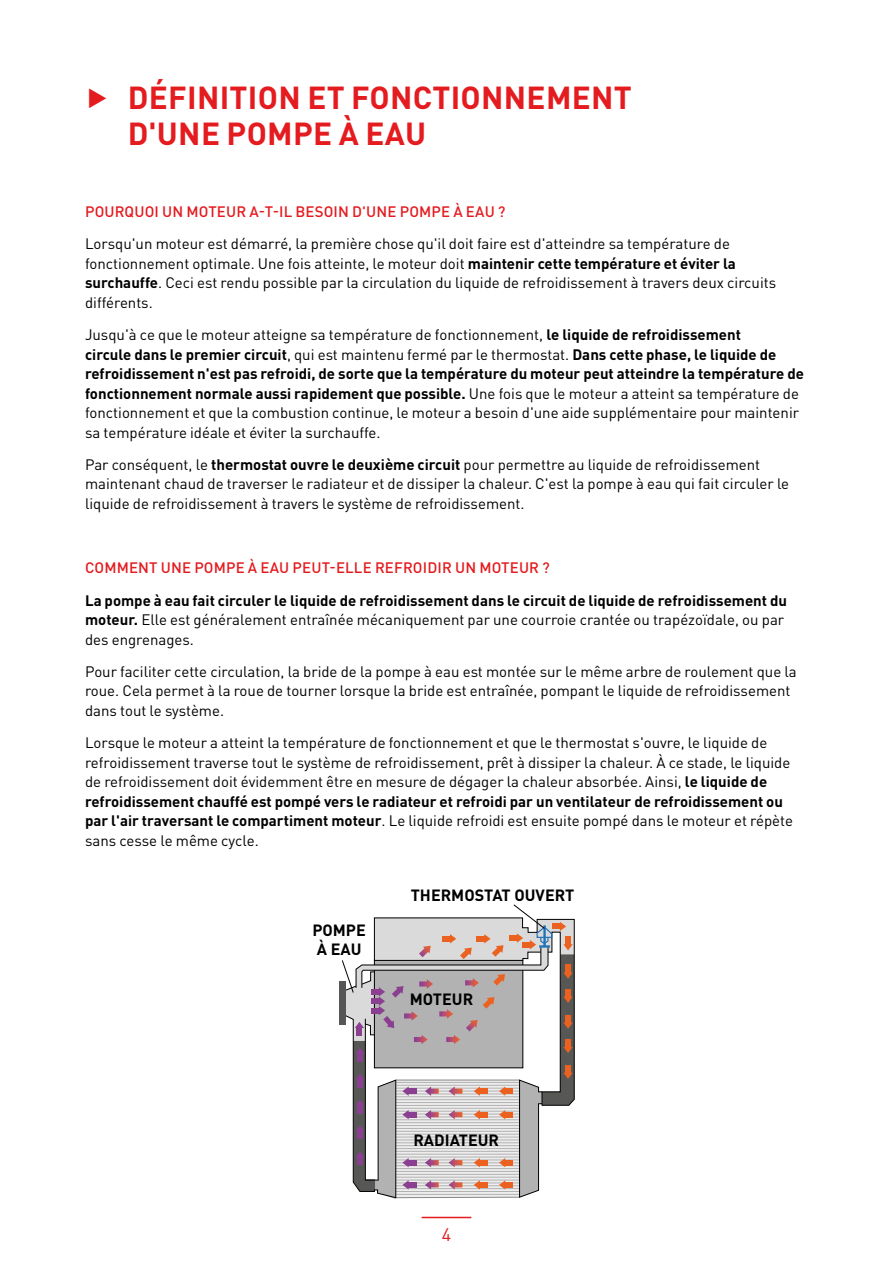
<style>
.page{position:relative;width:893px;height:1263px;background:#fff}
.page>*{position:absolute;margin:0;border:0;box-sizing:border-box;transform-origin:0 0}
.t1{font:700 31.5px/36px "TVH Pro";letter-spacing:.01em;color:#e41b1f}
.t2{font:18px "TVH Pro";color:#e41b1f}
.t3{font:700 16.05px/19.4px "TVH Pro";color:#000}
.t4{font:15px/19.5px "TVH Pro";color:#000}
.t5{font:700 15px/19.5px "TVH Pro";color:#000}
.t6{font:500 15px "TVH Pro";letter-spacing:.01em;color:#e41b1f}
.s1{font-weight:700}
.s2{font-weight:400}
</style>
<div class="page">
<hr style="left:422px;top:1217px;width:49px;height:1px;background:#e41b1f">
<div style="left:339px;top:981px;width:6px;height:44px;background:#575756"></div>
<svg style="left:342px;top:904px;width:233px;height:295px"></svg>
<h1 class="t1" style="left:128px;top:76px;width:506px;text-indent:-43px">▶ DÉFINITION ET FONCTIONNEMENT<br>D'UNE POMPE À EAU</h1>
<p class="t6" style="left:85px;top:200px;width:422px">POURQUOI UN MOTEUR A-T-IL BESOIN D'UNE POMPE À EAU ?</p>
<p class="t4" style="left:85px;top:233px;width:693px">Lorsqu'un moteur est démarré, la première chose qu'il doit faire est d'atteindre sa température de fonctionnement optimale. Une fois atteinte, le moteur doit <span class="s1">maintenir cette température et éviter la surchauffe</span>. Ceci est rendu possible par la circulation du liquide de refroidissement à travers deux circuits différents.</p>
<p class="t4" style="left:85px;top:323px;width:720px">Jusqu'à ce que le moteur atteigne sa température de fonctionnement, <span class="s1">le liquide de refroidissement<br>circule dans le premier circuit</span>, qui est maintenu fermé par le thermostat. <span class="s1">Dans cette phase, le liquide de refroidissement n'est pas refroidi, de sorte que la température du moteur peut atteindre la température de fonctionnement normale aussi rapidement que possible.</span> Une fois que le moteur a atteint sa température de fonctionnement et que la combustion continue, le moteur a besoin d'une aide supplémentaire pour maintenir sa température idéale et éviter la surchauffe.</p>
<p class="t4" style="left:85px;top:453px;width:706px">Par conséquent, le <span class="s1">thermostat ouvre le deuxième circuit</span> pour permettre au liquide de refroidissement maintenant chaud de traverser le radiateur et de dissiper la chaleur. C'est la pompe à eau qui fait circuler le liquide de refroidissement à travers le système de refroidissement.</p>
<p class="t6" style="left:85px;top:556px;width:466px">COMMENT UNE POMPE À EAU PEUT-ELLE REFROIDIR UN MOTEUR ?</p>
<p class="t5" style="left:85px;top:589px;width:704px">La pompe à eau fait circuler le liquide de refroidissement dans le circuit de liquide de refroidissement du moteur. <span class="s2">Elle est généralement entraînée mécaniquement par une courroie crantée ou trapézoïdale, ou par des engrenages.</span></p>
<p class="t4" style="left:85px;top:660px;width:713px">Pour faciliter cette circulation, la bride de la pompe à eau est montée sur le même arbre de roulement que la roue. Cela permet à la roue de tourner lorsque la bride est entraînée, pompant le liquide de refroidissement dans tout le système.</p>
<p class="t4" style="left:85px;top:731px;width:709px">Lorsque le moteur a atteint la température de fonctionnement et que le thermostat s'ouvre, le liquide de refroidissement traverse tout le système de refroidissement, prêt à dissiper la chaleur. À ce stade, le liquide de refroidissement doit évidemment être en mesure de dégager la chaleur absorbée. Ainsi, <span class="s1">le liquide de refroidissement chauffé est pompé vers le radiateur et refroidi par un ventilateur de refroidissement ou par l'air traversant le compartiment moteur</span>. Le liquide refroidi est ensuite pompé dans le moteur et répète sans cesse le même cycle.</p>
<p class="t3" style="left:312px;top:918px;width:55px">POMPE<br>À EAU</p>
<p class="t3" style="left:411px;top:883px;width:165px">THERMOSTAT OUVERT</p>
<p class="t3" style="left:410px;top:987px;width:65px">MOTEUR</p>
<p class="t3" style="left:413px;top:1128px;width:87px">RADIATEUR</p>
<p class="t2" style="left:442px;top:1221px;width:11px">4</p>
</div>
